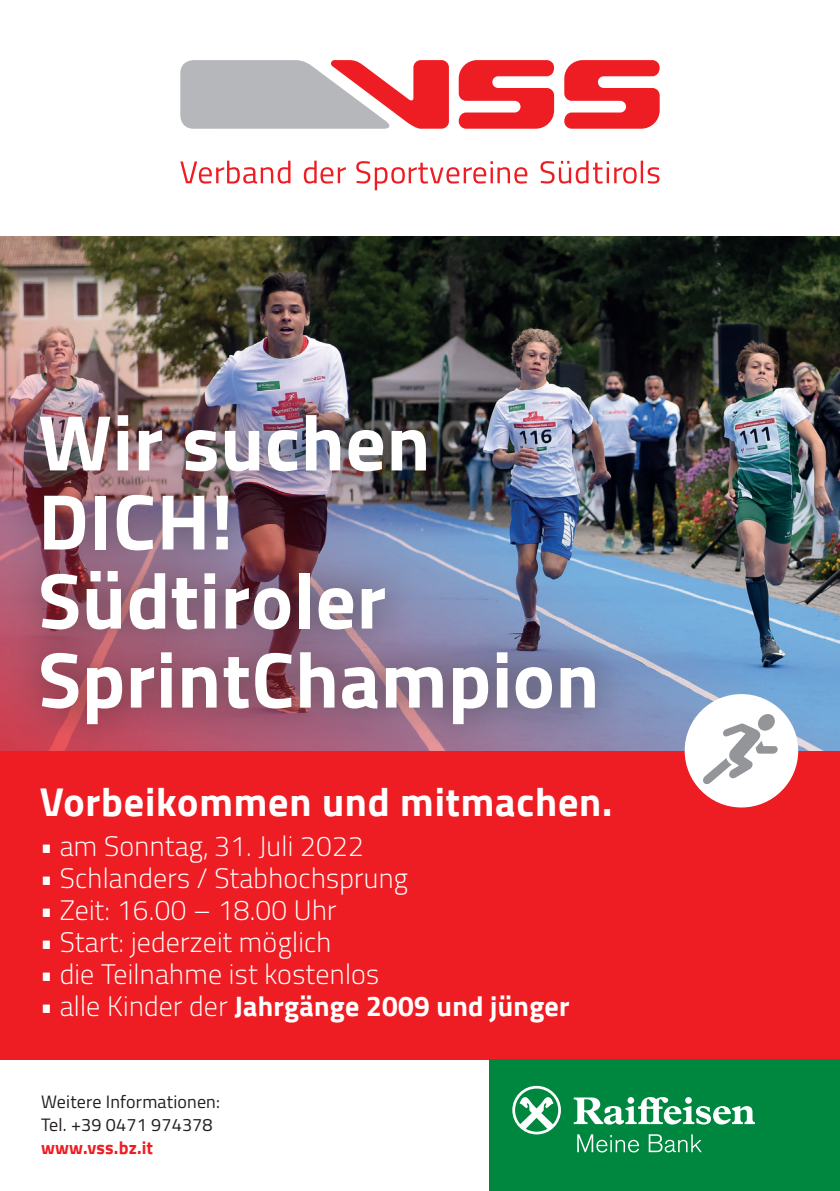
<style>
.page{position:relative;width:840px;height:1191px;background:#fff}
.page>*{position:absolute;margin:0;border:0;box-sizing:border-box;transform-origin:0 0}
.t1{font:700 79px/79px "Cairo";letter-spacing:.01em;color:#fff}
.t2{font:700 40px "Cairo";letter-spacing:.02em;color:#fff}
.t3{font:300 28px "Cairo";letter-spacing:.01em;color:#fff}
.t4{font:700 28px "Cairo";letter-spacing:.01em;color:#fff}
.t5{font:18px/23px "Cairo";letter-spacing:.01em;color:#231f20}
.t6{font:700 18px "Cairo";letter-spacing:.01em;color:#ee1d23}
.s1{font-weight:300}
</style>
<div class="page">
<div style="left:0;top:298px;width:839px;height:761px;background:#ee1d23"></div>
<img style="left:0;top:236px;width:839px;height:515px">
<div style="left:5px;top:379px;width:625px;height:379px;background:#231f20;opacity:.6"></div>
<div style="left:489px;top:1059px;width:350px;height:132px;background:#00873f"></div>
<svg style="left:573px;top:1097px;width:181px;height:27px"></svg>
<svg style="left:512px;top:1085px;width:48px;height:49px"></svg>
<svg style="left:577px;top:1134px;width:61px;height:18px"></svg>
<svg style="left:648px;top:1134px;width:53px;height:18px"></svg>
<svg style="left:180px;top:60px;width:479px;height:69px"></svg>
<svg style="left:180px;top:161px;width:479px;height:29px"></svg>
<div style="left:684px;top:694px;width:113px;height:113px;background:#fff;border-radius:50%"></div>
<svg style="left:703px;top:714px;width:75px;height:70px"></svg>
<h1 class="t1" style="left:38px;top:404px;width:562px">Wir suchen<br>DICH!<br>Südtiroler<br>SprintChampion</h1>
<h2 class="t2" style="left:40px;top:778px;width:574px">Vorbeikommen und mitmachen.</h2>
<p class="t3" style="left:40px;top:823px;width:325px">• am Sonntag, 31. Juli 2022</p>
<p class="t3" style="left:40px;top:855px;width:369px">• Schlanders / Stabhochsprung</p>
<p class="t3" style="left:40px;top:887px;width:298px">• Zeit: 16.00 – 18.00 Uhr</p>
<p class="t3" style="left:40px;top:919px;width:293px">• Start: jederzeit möglich</p>
<p class="t3" style="left:40px;top:951px;width:340px">• die Teilnahme ist kostenlos</p>
<p class="t4" style="left:40px;top:989px;width:531px"><span class="s1">• alle Kinder der</span> Jahrgänge 2009 und jünger</p>
<p class="t5" style="left:41px;top:1089px;width:180px">Weitere Informationen:<br>Tel. +39 0471 974378</p>
<p class="t6" style="left:41px;top:1136px;width:113px">www.vss.bz.it</p>
</div>
